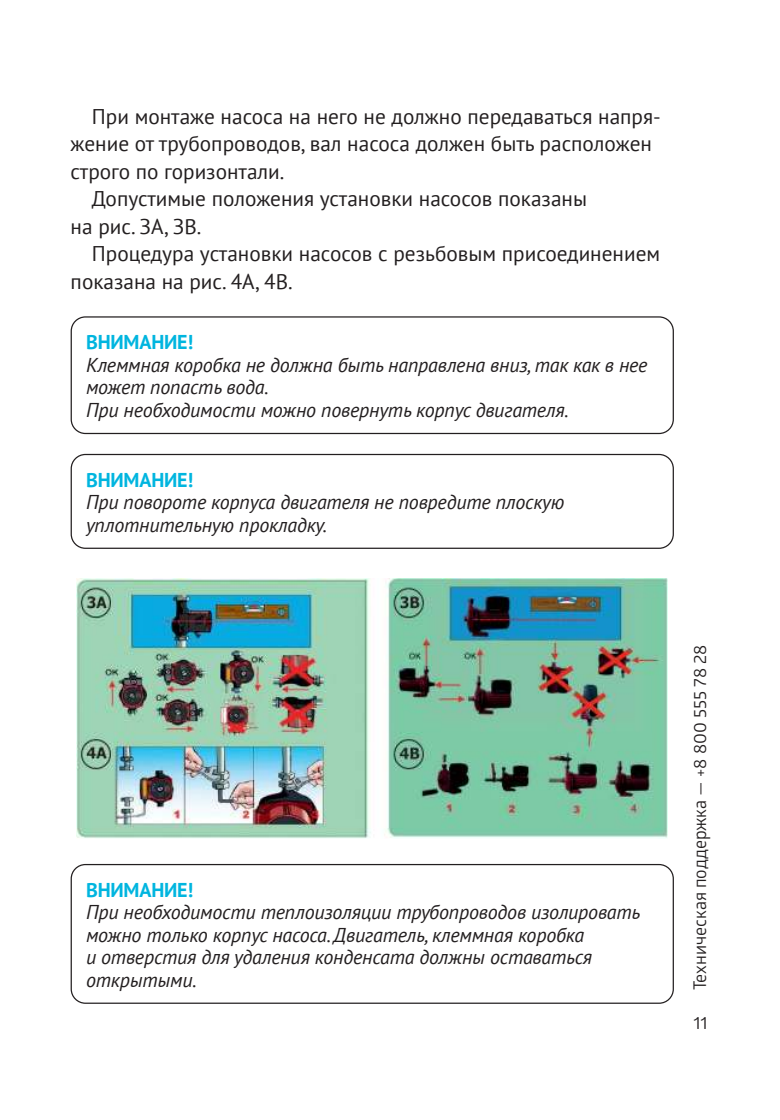
<style>
.page{position:relative;width:780px;height:1120px;background:#fff}
.page>*{position:absolute;margin:0;border:0;box-sizing:border-box;transform-origin:0 0}
.t1{font:21.25px "PT Sans";color:#231f20}
.t2{font:italic 20px/22.5px "PT Sans";letter-spacing:-.01em;color:#231f20}
.t3{font:700 20px "PT Sans";letter-spacing:-.01em;color:#00b5df}
.t4{font:17.5px "Glober";color:#231f20}
</style>
<div class="page">
<img style="left:77px;top:578px;width:591px;height:260px">
<div style="left:71px;top:316px;width:603px;height:118px;border:1px solid #231f20;border-radius:14px"></div>
<div style="left:71px;top:454px;width:603px;height:95px;border:1px solid #231f20;border-radius:14px"></div>
<div style="left:71px;top:864px;width:603px;height:140px;border:1px solid #231f20;border-radius:14px"></div>
<p class="t1" style="left:92px;top:102px;width:570px">При монтаже насоса на него не должно передаваться напря-</p>
<p class="t1" style="left:71px;top:130px;width:583px">жение от трубопроводов, вал насоса должен быть расположен</p>
<p class="t1" style="left:71px;top:157px;width:215px">строго по горизонтали.</p>
<p class="t1" style="left:92px;top:185px;width:496px">Допустимые положения установки насосов показаны</p>
<p class="t1" style="left:71px;top:212px;width:132px">на рис. ЗА, ЗВ.</p>
<p class="t1" style="left:92px;top:240px;width:569px">Процедура установки насосов с резьбовым присоединением</p>
<p class="t1" style="left:71px;top:267px;width:223px">показана на рис. 4А, 4В.</p>
<p class="t3" style="left:86px;top:329px;width:109px">ВНИМАНИЕ!</p>
<p class="t2" style="left:86px;top:353px;width:563px">Клеммная коробка не должна быть направлена вниз, так как в нее может попасть вода.<br>При необходимости можно повернуть корпус двигателя.</p>
<p class="t3" style="left:86px;top:466px;width:109px">ВНИМАНИЕ!</p>
<p class="t2" style="left:86px;top:490px;width:480px">При повороте корпуса двигателя не повредите плоскую уплотнительную прокладку.</p>
<p class="t3" style="left:86px;top:876px;width:109px">ВНИМАНИЕ!</p>
<p class="t2" style="left:86px;top:900px;width:556px">При необходимости теплоизоляции трубопроводов изолировать можно только корпус насоса. Двигатель, клеммная коробка<br>и отверстия для удаления конденсата должны оставаться открытыми.</p>
<p class="t4" style="left:693px;top:990px;width:347px;rotate:-90deg">Техническая поддержка — +8 800 555 78 28</p>
<p class="t4" style="left:693px;top:1016px;width:16px">11</p>
</div>
